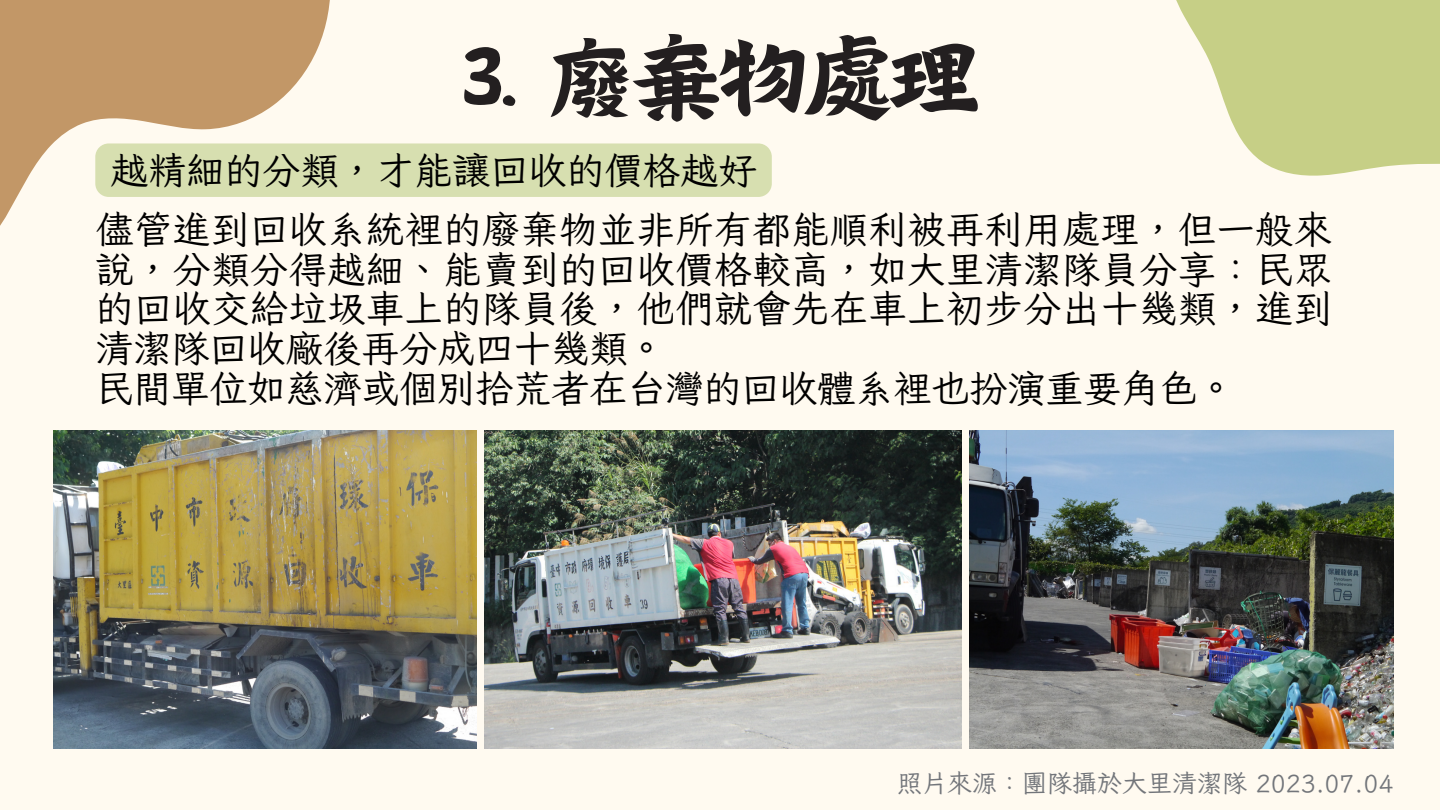
<style>
.page{position:relative;width:1440px;height:810px;background:#fffaf0}
.page>*{position:absolute;margin:0;border:0;box-sizing:border-box;transform-origin:0 0}
.t1{font:80px "Canva Wen";color:#231f20}
.t2{font:38px/39.7px "Iansui 094";color:#000;text-align:justify}
.t3{font:25px "Iansui 094";color:#72757a}
</style>
<div class="page">
<svg style="left:1176px;top:0;width:264px;height:176px;fill:#c6cf86"></svg>
<svg style="left:0;top:0;width:330px;height:226px;fill:#c29767"></svg>
<img style="left:485px;top:430px;width:477px;height:318px">
<img style="left:53px;top:430px;width:424px;height:318px">
<img style="left:969px;top:430px;width:424px;height:318px">
<div style="left:95px;top:143px;width:677px;height:54px;background:#d7dfb0"></div>
<p class="t1" style="left:463px;top:39px;width:515px">3. 廢棄物處理</p>
<p class="t2" style="left:111px;top:150px;width:647px">越精細的分類，才能讓回收的價格越好</p>
<p class="t2" style="left:95px;top:209px;width:1238px">儘管進到回收系統裡的廢棄物並非所有都能順利被再利用處理，但一般來說，分類分得越細、能賣到的回收價格較高，如大里清潔隊員分享：民眾的回收交給垃圾車上的隊員後，他們就會先在車上初步分出十幾類，進到清潔隊回收廠後再分成四十幾類。</p>
<p class="t2" style="left:95px;top:368px;width:1141px">民間單位如慈濟或個別拾荒者在台灣的回收體系裡也扮演重要角色。</p>
<p class="t3" style="left:897px;top:770px;width:498px">照片來源：團隊攝於大里清潔隊 2023.07.04</p>
</div>
